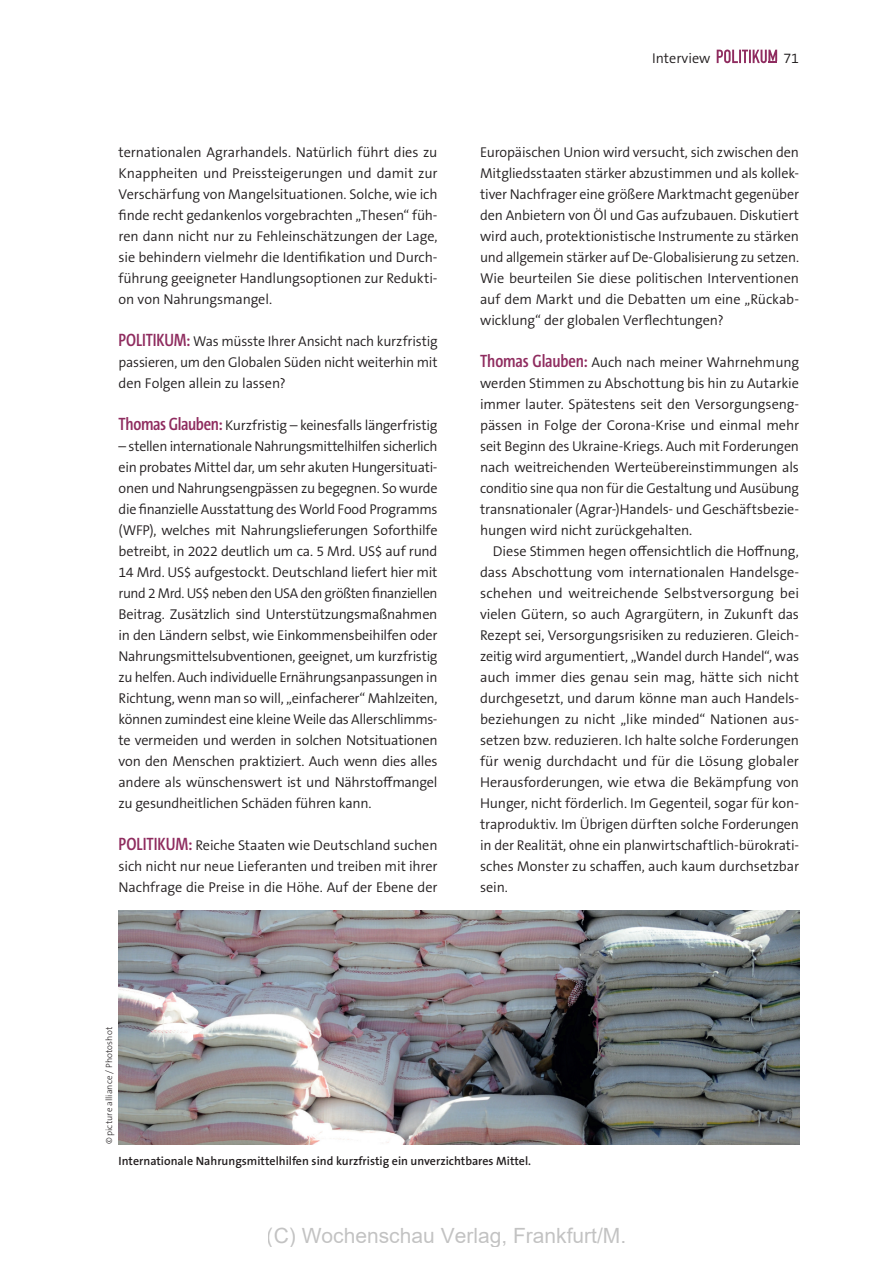
<style>
.page{position:relative;width:893px;height:1264px;background:#fff}
.page>*{position:absolute;margin:0;border:0;box-sizing:border-box;transform-origin:0 0}
.t1{font:21px "Arial";color:rgb(0 0 0/.24)}
.t2{font:300 14.25px/21px "The Sans B W4";letter-spacing:-.01em;color:#231f20;text-align:justify}
.t3{font:600 12px "The Sans B W6";color:#231f20}
.t4{font:300 9px "The Sans B W3";letter-spacing:.01em;color:#231f20}
.s1{font-family:"The Sans Cd LF6";font-weight:600;font-size:18px;color:#8f2c5f}
</style>
<div class="page">
<svg style="left:717px;top:50px;width:60px;height:13px"></svg>
<img style="left:119px;top:910px;width:680px;height:234px">
<p class="t2" style="left:119px;top:141px;width:320px">ternationalen Agrarhandels. Natürlich führt dies zu Knappheiten und Preissteigerungen und damit zur Verschärfung von Mangelsituationen. Solche, wie ich finde recht gedankenlos vorgebrachten „Thesen“ füh&shy;ren dann nicht nur zu Fehleinschätzungen der Lage, sie behindern vielmehr die Identifikation und Durch&shy;führung geeigneter Handlungsoptionen zur Redukti&shy;on von Nahrungsmangel.</p>
<p class="t2" style="left:119px;top:330px;width:320px"><span class="s1">POLITIKUM:</span> Was müsste Ihrer Ansicht nach kurzfristig passieren, um den Globalen Süden nicht weiterhin mit den Folgen allein zu lassen?</p>
<p class="t2" style="left:119px;top:414px;width:320px"><span class="s1">Thomas Glauben:</span> Kurzfristig – keinesfalls längerfristig</p>
<p class="t2" style="left:119px;top:435px;width:320px">– stellen internationale Nahrungsmittelhilfen sicherlich ein probates Mittel dar, um sehr akuten Hungersituati&shy;onen und Nahrungsengpässen zu begegnen. So wurde die finanzielle Ausstattung des World Food Programms (WFP), welches mit Nahrungslieferungen Soforthilfe betreibt, in 2022 deutlich um ca. 5 Mrd. US$ auf rund 14 Mrd. US$ aufgestockt. Deutschland liefert hier mit rund 2 Mrd. US$ neben den USA den größten finanziellen Beitrag. Zusätzlich sind Unterstützungsmaßnahmen in den Ländern selbst, wie Einkommensbeihilfen oder Nahrungsmittelsubventionen, geeignet, um kurzfristig zu helfen. Auch individuelle Ernährungsanpassungen in Richtung, wenn man so will, „einfacherer“ Mahlzeiten, können zumindest eine kleine Weile das Allerschlimms&shy;te vermeiden und werden in solchen Notsituationen von den Menschen praktiziert. Auch wenn dies alles andere als wünschenswert ist und Nährstoffmangel zu gesundheitlichen Schäden führen kann.</p>
<p class="t2" style="left:119px;top:834px;width:320px"><span class="s1">POLITIKUM:</span> Reiche Staaten wie Deutschland suchen sich nicht nur neue Lieferanten und treiben mit ihrer Nachfrage die Preise in die Höhe. Auf der Ebene der</p>
<p class="t2" style="left:652px;top:48px;width:60px">Interview</p>
<p class="t2" style="left:783px;top:48px;width:17px">71</p>
<p class="t2" style="left:480px;top:141px;width:320px">Europäischen Union wird versucht, sich zwischen den Mitgliedsstaaten stärker abzustimmen und als kollek&shy;tiver Nachfrager eine größere Marktmacht gegenüber den Anbietern von Öl und Gas aufzubauen. Diskutiert wird auch, protektionistische Instrumente zu stärken und allgemein stärker auf De-Globalisierung zu setzen.<br>Wie beurteilen Sie diese politischen Interventionen auf dem Markt und die Debatten um eine „Rückab&shy;wicklung“ der globalen Verflechtungen?</p>
<p class="t2" style="left:480px;top:351px;width:320px"><span class="s1">Thomas Glauben:</span> Auch nach meiner Wahrnehmung werden Stimmen zu Abschottung bis hin zu Autarkie immer lauter. Spätestens seit den Versorgungseng&shy;pässen in Folge der Corona-Krise und einmal mehr seit Beginn des Ukraine-Kriegs. Auch mit Forderungen nach weitreichenden Werteübereinstimmungen als conditio sine qua non für die Gestaltung und Ausübung transnationaler (Agrar-)Handels- und Geschäftsbezie&shy;hungen wird nicht zurückgehalten.</p>
<p class="t2" style="left:480px;top:540px;width:320px;text-indent:13px">Diese Stimmen hegen offensichtlich die Hoffnung, dass Abschottung vom internationalen Handelsge&shy;schehen und weitreichende Selbstversorgung bei vielen Gütern, so auch Agrargütern, in Zukunft das Rezept sei, Versorgungsrisiken zu reduzieren. Gleich&shy;zeitig wird argumentiert, „Wandel durch Handel“, was auch immer dies genau sein mag, hätte sich nicht durchgesetzt, und darum könne man auch Handels&shy;beziehungen zu nicht „like minded“ Nationen aus&shy;setzen bzw. reduzieren. Ich halte solche Forderungen für wenig durchdacht und für die Lösung globaler Herausforderungen, wie etwa die Bekämpfung von Hunger, nicht förderlich. Im Gegenteil, sogar für kon&shy;traproduktiv. Im Übrigen dürften solche Forderungen in der Realität, ohne ein planwirtschaftlich-bürokrati&shy;sches Monster zu schaffen, auch kaum durchsetzbar sein.</p>
<p class="t4" style="left:103px;top:1144px;width:119px;rotate:-90deg">©picture alliance / Photoshot</p>
<p class="t3" style="left:119px;top:1153px;width:414px">Internationale Nahrungsmittelhilfen sind kurzfristig ein unverzichtbares Mittel.</p>
<h1 class="t1" style="left:267px;top:1220px;width:361px">(C) Wochenschau Verlag, Frankfurt/M.</h1>
</div>
